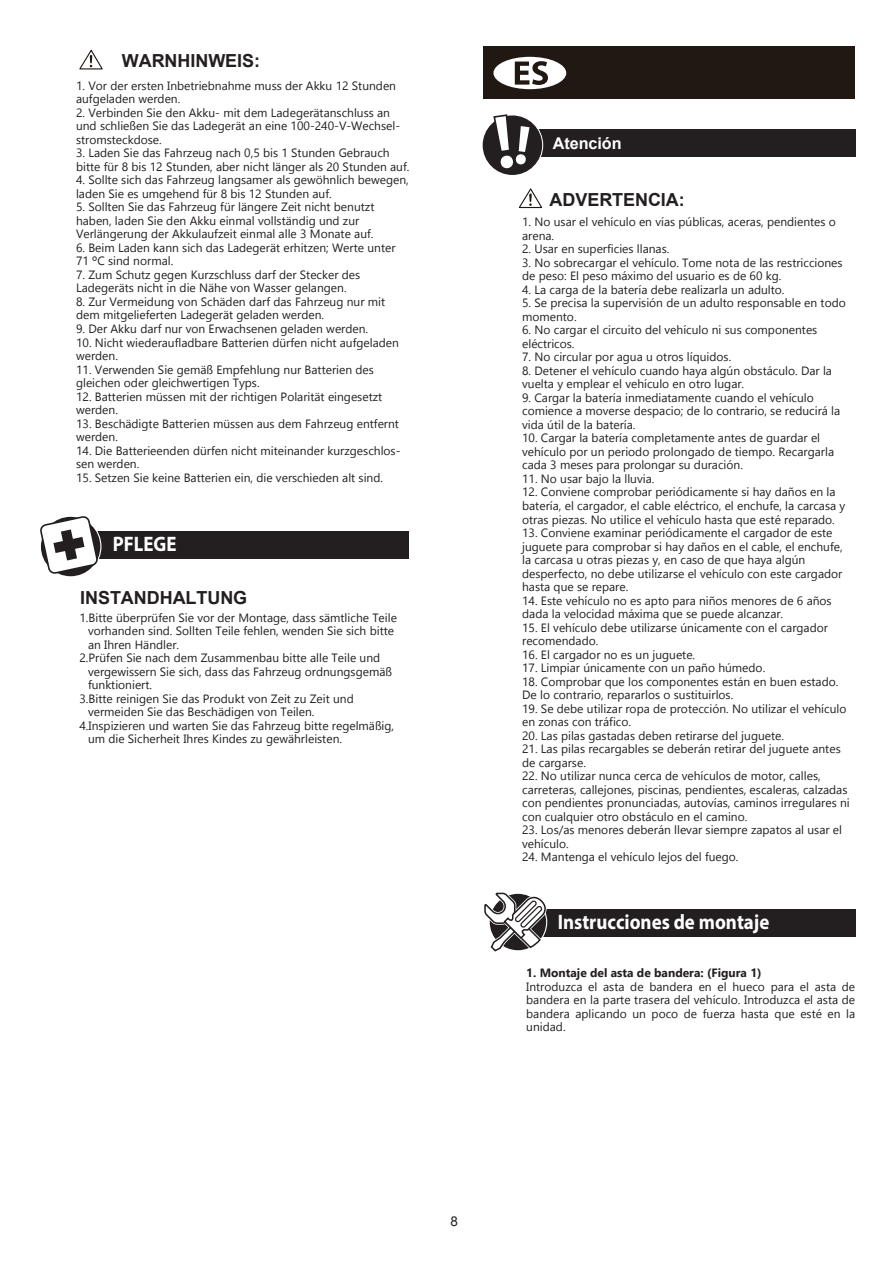
<style>
.page{position:relative;width:893px;height:1263px;background:#fff}
.page>*{position:absolute;margin:0;border:0;box-sizing:border-box;transform-origin:0 0}
.t1{font:700 21px "Myriad Pro";color:#fff;scale:.9 1}
.t2{font:700 18px "Arial";letter-spacing:-.005em;color:#231f20}
.t3{font:700 16.2px "Arial";letter-spacing:-.005em;color:#fff}
.t4{font:13.5px "Arial";color:#231f20}
.t5{font:12px/13.5px "Gadugi";color:#231f20}
.t6{font:700 12px "Gadugi";color:#231f20}
</style>
<div class="page">
<div style="left:86px;top:531px;width:323px;height:28px;background:#231f20"></div>
<svg style="left:40px;top:516px;width:59px;height:59px"></svg>
<svg style="left:79px;top:49px;width:24px;height:21px"></svg>
<div style="left:483px;top:47px;width:372px;height:52px;background:#211814"></div>
<div style="left:493px;top:57px;width:73px;height:32px;background:#fff;border-radius:50%"></div>
<svg style="left:515px;top:61px;width:33px;height:24px"></svg>
<div style="left:526px;top:129px;width:329px;height:27px;background:#231f20"></div>
<div style="left:482px;top:114px;width:61px;height:62px;border:2px solid #fff;border-radius:50%"></div>
<div style="left:483px;top:115px;width:59px;height:60px;background:#231f20;border-radius:50%"></div>
<svg style="left:490px;top:114px;width:39px;height:58px"></svg>
<div style="left:531px;top:909px;width:324px;height:27px;background:#231f20"></div>
<svg style="left:484px;top:892px;width:65px;height:60px"></svg>
<svg style="left:518px;top:188px;width:25px;height:21px"></svg>
<h2 class="t2" style="left:122px;top:49px;width:140px">WARNHINWEIS:</h2>
<p class="t5" style="left:76px;top:79px;width:321px">1. Vor der ersten Inbetriebnahme muss der Akku 12 Stunden aufgeladen werden.</p>
<p class="t5" style="left:76px;top:106px;width:326px">2. Verbinden Sie den Akku- mit dem Ladegerätanschluss an und schließen Sie das Ladegerät an eine 100-240-V-Wechsel&shy;stromsteckdose.</p>
<p class="t5" style="left:76px;top:146px;width:335px">3. Laden Sie das Fahrzeug nach 0,5 bis 1 Stunden Gebrauch bitte für 8 bis 12 Stunden, aber nicht länger als 20 Stunden auf.</p>
<p class="t5" style="left:76px;top:173px;width:334px">4. Sollte sich das Fahrzeug langsamer als gewöhnlich bewegen, laden Sie es umgehend für 8 bis 12 Stunden auf.</p>
<p class="t5" style="left:76px;top:200px;width:300px">5. Sollten Sie das Fahrzeug für längere Zeit nicht benutzt haben, laden Sie den Akku einmal vollständig und zur<br>Verlängerung der Akkulaufzeit einmal alle 3 Monate auf.</p>
<p class="t5" style="left:76px;top:241px;width:321px">6. Beim Laden kann sich das Ladegerät erhitzen; Werte unter<br>71 ºC sind normal.</p>
<p class="t5" style="left:76px;top:268px;width:286px">7. Zum Schutz gegen Kurzschluss darf der Stecker des<br>Ladegeräts nicht in die Nähe von Wasser gelangen.</p>
<p class="t5" style="left:76px;top:295px;width:311px">8. Zur Vermeidung von Schäden darf das Fahrzeug nur mit dem mitgelieferten Ladegerät geladen werden.</p>
<p class="t5" style="left:76px;top:322px;width:294px">9. Der Akku darf nur von Erwachsenen geladen werden.</p>
<p class="t5" style="left:76px;top:335px;width:324px">10. Nicht wiederaufladbare Batterien dürfen nicht aufgeladen werden.</p>
<p class="t5" style="left:76px;top:362px;width:299px">11. Verwenden Sie gemäß Empfehlung nur Batterien des gleichen oder gleichwertigen Typs.</p>
<p class="t5" style="left:76px;top:389px;width:308px">12. Batterien müssen mit der richtigen Polarität eingesetzt werden.</p>
<p class="t5" style="left:76px;top:416px;width:324px">13. Beschädigte Batterien müssen aus dem Fahrzeug entfernt werden.</p>
<p class="t5" style="left:76px;top:443px;width:326px">14. Die Batterieenden dürfen nicht miteinander kurzgeschlos&shy;sen werden.</p>
<p class="t5" style="left:76px;top:470px;width:308px">15. Setzen Sie keine Batterien ein, die verschieden alt sind.</p>
<h1 class="t1" style="left:113px;top:530px;width:72px">PFLEGE</h1>
<h2 class="t2" style="left:80px;top:586px;width:169px">INSTANDHALTUNG</h2>
<p class="t5" style="left:79px;top:611px;width:319px">1.Bitte überprüfen Sie vor der Montage, dass sämtliche Teile</p>
<p class="t5" style="left:88px;top:624px;width:308px">vorhanden sind. Sollten Teile fehlen, wenden Sie sich bitte</p>
<p class="t5" style="left:88px;top:638px;width:93px">an Ihren Händler.</p>
<p class="t5" style="left:79px;top:651px;width:302px">2.Prüfen Sie nach dem Zusammenbau bitte alle Teile und</p>
<p class="t5" style="left:88px;top:665px;width:305px">vergewissern Sie sich, dass das Fahrzeug ordnungsgemäß</p>
<p class="t5" style="left:88px;top:678px;width:66px">funktioniert.</p>
<p class="t5" style="left:79px;top:692px;width:276px">3.Bitte reinigen Sie das Produkt von Zeit zu Zeit und</p>
<p class="t5" style="left:88px;top:705px;width:228px">vermeiden Sie das Beschädigen von Teilen.</p>
<p class="t5" style="left:79px;top:719px;width:316px">4.Inspizieren und warten Sie das Fahrzeug bitte regelmäßig,</p>
<p class="t5" style="left:88px;top:732px;width:256px">um die Sicherheit Ihres Kindes zu gewährleisten.</p>
<h3 class="t3" style="left:553px;top:132px;width:70px">Atención</h3>
<h2 class="t2" style="left:550px;top:188px;width:137px">ADVERTENCIA:</h2>
<p class="t5" style="left:522px;top:215px;width:315px">1. No usar el vehículo en vías públicas, aceras, pendientes o arena.</p>
<p class="t5" style="left:522px;top:242px;width:149px">2. Usar en superficies llanas.</p>
<p class="t5" style="left:522px;top:256px;width:322px">3. No sobrecargar el vehículo. Tome nota de las restricciones de peso: El peso máximo del usuario es de 60 kg.</p>
<p class="t5" style="left:522px;top:283px;width:264px">4. La carga de la batería debe realizarla un adulto.</p>
<p class="t5" style="left:522px;top:296px;width:325px">5. Se precisa la supervisión de un adulto responsable en todo momento.</p>
<p class="t5" style="left:522px;top:323px;width:297px">6. No cargar el circuito del vehículo ni sus componentes eléctricos.</p>
<p class="t5" style="left:522px;top:350px;width:211px">7. No circular por agua u otros líquidos.</p>
<p class="t5" style="left:522px;top:364px;width:311px">8. Detener el vehículo cuando haya algún obstáculo. Dar la vuelta y emplear el vehículo en otro lugar.</p>
<p class="t5" style="left:522px;top:391px;width:320px">9. Cargar la batería inmediatamente cuando el vehículo comience a moverse despacio; de lo contrario, se reducirá la vida útil de la batería.</p>
<p class="t5" style="left:522px;top:431px;width:313px">10. Cargar la batería completamente antes de guardar el vehículo por un periodo prolongado de tiempo. Recargarla cada 3 meses para prolongar su duración.</p>
<p class="t5" style="left:522px;top:472px;width:134px">11. No usar bajo la lluvia.</p>
<p class="t5" style="left:522px;top:485px;width:325px">12. Conviene comprobar periódicamente si hay daños en la batería, el cargador, el cable eléctrico, el enchufe, la carcasa y otras piezas. No utilice el vehículo hasta que esté reparado.</p>
<p class="t5" style="left:522px;top:526px;width:322px">13. Conviene examinar periódicamente el cargador de este juguete para comprobar si hay daños en el cable, el enchufe, la carcasa u otras piezas y, en caso de que haya algún desperfecto, no debe utilizarse el vehículo con este cargador hasta que se repare.</p>
<p class="t5" style="left:522px;top:593px;width:311px">14. Este vehículo no es apto para niños menores de 6 años dada la velocidad máxima que se puede alcanzar.</p>
<p class="t5" style="left:522px;top:620px;width:307px">15. El vehículo debe utilizarse únicamente con el cargador recomendado.</p>
<p class="t5" style="left:522px;top:647px;width:175px">16. El cargador no es un juguete.</p>
<p class="t5" style="left:522px;top:661px;width:245px">17. Limpiar únicamente con un paño húmedo.</p>
<p class="t5" style="left:522px;top:674px;width:318px">18. Comprobar que los componentes están en buen estado.<br>De lo contrario, repararlos o sustituirlos.</p>
<p class="t5" style="left:522px;top:701px;width:326px">19. Se debe utilizar ropa de protección. No utilizar el vehículo en zonas con tráfico.</p>
<p class="t5" style="left:522px;top:728px;width:263px">20. Las pilas gastadas deben retirarse del juguete.</p>
<p class="t5" style="left:522px;top:742px;width:320px">21. Las pilas recargables se deberán retirar del juguete antes de cargarse.</p>
<p class="t5" style="left:522px;top:769px;width:329px">22. No utilizar nunca cerca de vehículos de motor, calles, carreteras, callejones, piscinas, pendientes, escaleras, calzadas con pendientes pronunciadas, autovías, caminos irregulares ni con cualquier otro obstáculo en el camino.</p>
<p class="t5" style="left:522px;top:823px;width:321px">23. Los/as menores deberán llevar siempre zapatos al usar el vehículo.</p>
<p class="t5" style="left:522px;top:850px;width:218px">24. Mantenga el vehículo lejos del fuego.</p>
<h1 class="t1" style="left:558px;top:908px;width:237px">Instrucciones de montaje</h1>
<p class="t6" style="left:526px;top:966px;width:237px">1. Montaje del asta de bandera: (Figura 1)</p>
<p class="t5" style="left:526px;top:980px;width:330px;text-align:justify">Introduzca el asta de bandera en el hueco para el asta de bandera en la parte trasera del vehículo. Introduzca el asta de bandera aplicando un poco de fuerza hasta que esté en la unidad.</p>
<p class="t4" style="left:451px;top:1213px;width:9px">8</p>
</div>
